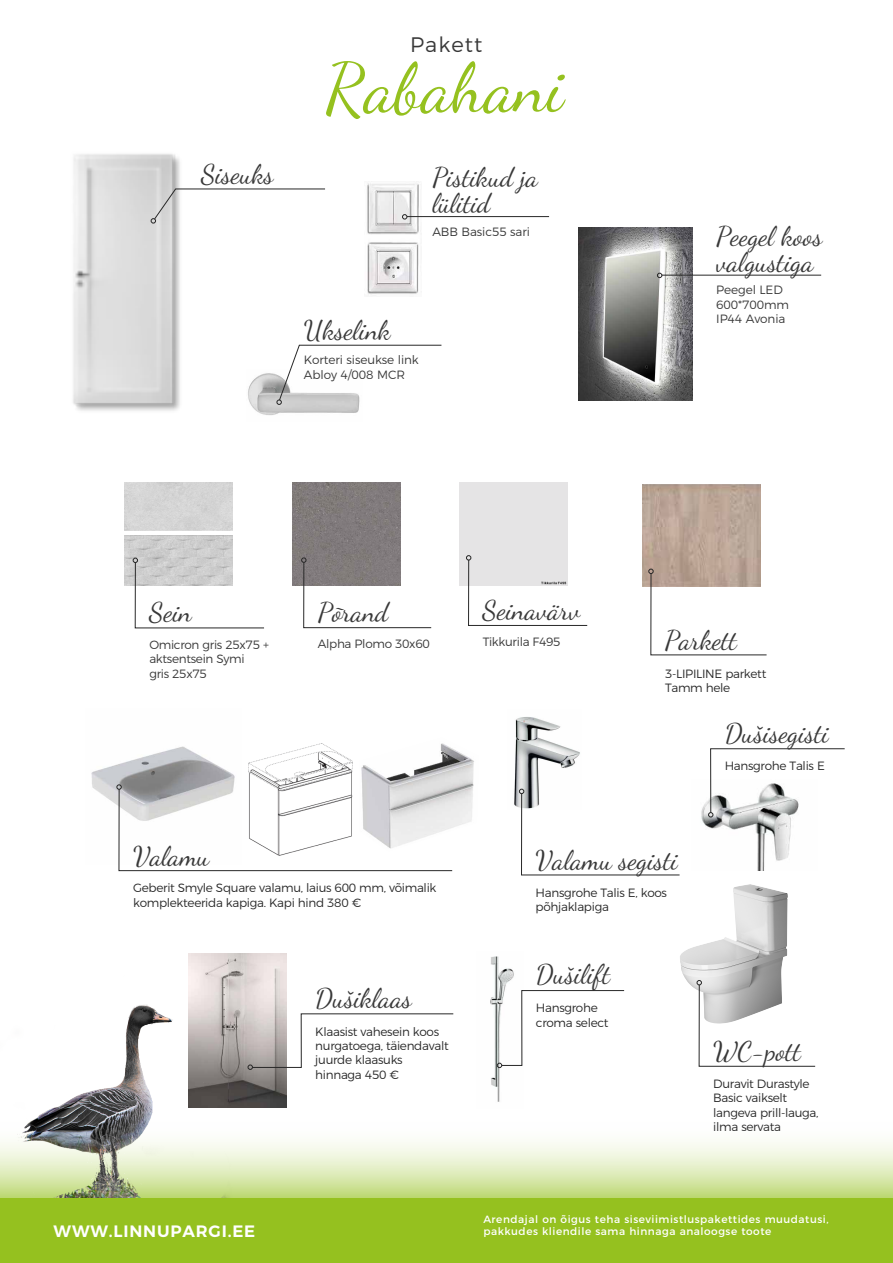
<style>
.page{position:relative;width:893px;height:1263px;background:#fff}
.page>*{position:absolute;margin:0;border:0;box-sizing:border-box;transform-origin:0 0}
.t1{font:69px "Dancing Script";color:#95c11f}
.t2{font:27px/25.5px "Dancing Script";color:#383838}
.t3{font:300 21px "Montserrat";letter-spacing:.05em;color:#383838}
.t4{font:600 16.5px "Montserrat";letter-spacing:.05em;color:#fff}
.t5{font:300 12px/14.4px "Montserrat";letter-spacing:-.025em;color:#282828}
.t6{font:300 12px/14.4px "Montserrat";letter-spacing:-.015em;color:#383838}
.t7{font:10.5px/12.6px "Montserrat";letter-spacing:.05em;color:#fff}
</style>
<div class="page">
<svg style="left:257px;top:1142px;width:636px;height:56px;background:#dfecbd"></svg>
<img style="left:680px;top:884px;width:108px;height:106px">
<img style="left:91px;top:746px;width:144px;height:59px">
<img style="left:248px;top:373px;width:111px;height:42px">
<svg style="left:277px;top:345px;width:165px;height:60px"></svg>
<img style="left:73px;top:154px;width:107px;height:257px">
<svg style="left:151px;top:188px;width:174px;height:35px"></svg>
<img style="left:367px;top:183px;width:54px;height:112px">
<img style="left:578px;top:227px;width:115px;height:173px">
<hr style="left:407px;top:216px;width:142px;height:1px;background:#282828">
<svg style="left:402px;top:214px;width:5px;height:5px"></svg>
<hr style="left:662px;top:275px;width:159px;height:1px;background:#282828">
<svg style="left:657px;top:273px;width:5px;height:5px"></svg>
<img style="left:189px;top:954px;width:97px;height:154px">
<img style="left:701px;top:801px;width:90px;height:69px">
<img style="left:490px;top:956px;width:24px;height:146px">
<svg style="left:497px;top:990px;width:128px;height:78px"></svg>
<svg style="left:257px;top:1013px;width:197px;height:57px"></svg>
<svg style="left:708px;top:748px;width:137px;height:69px"></svg>
<svg style="left:117px;top:785px;width:336px;height:86px"></svg>
<svg style="left:697px;top:980px;width:119px;height:87px"></svg>
<div style="left:0;top:1198px;width:893px;height:65px;background:#95c11f"></div>
<img style="left:643px;top:485px;width:118px;height:101px">
<div style="left:124px;top:482px;width:108px;height:49px;background:#d5d5d5"></div>
<img style="left:124px;top:535px;width:108px;height:51px">
<img style="left:292px;top:482px;width:108px;height:103px">
<svg style="left:648px;top:569px;width:119px;height:86px"></svg>
<svg style="left:133px;top:558px;width:131px;height:70px"></svg>
<svg style="left:301px;top:558px;width:131px;height:70px"></svg>
<svg style="left:466px;top:555px;width:122px;height:71px"></svg>
<img style="left:0;top:971px;width:257px;height:227px">
<img style="left:359px;top:743px;width:115px;height:108px">
<img style="left:244px;top:743px;width:115px;height:114px">
<img style="left:514px;top:717px;width:66px;height:91px">
<svg style="left:519px;top:789px;width:161px;height:86px"></svg>
<h3 class="t3" style="left:410px;top:28px;width:74px">Pakett</h3>
<h2 class="t2" style="left:201px;top:159px;width:74px">Siseuks</h2>
<h1 class="t1" style="left:325px;top:35px;width:240px">Rabahani</h1>
<h2 class="t2" style="left:432px;top:163px;width:107px">Pistikud ja lülitid</h2>
<p class="t6" style="left:432px;top:223px;width:99px">ABB Basic55 sari</p>
<h2 class="t2" style="left:304px;top:315px;width:88px">Ukselink</h2>
<p class="t6" style="left:304px;top:352px;width:116px">Korteri siseukse link<br>Abloy 4/008 MCR</p>
<h2 class="t2" style="left:149px;top:598px;width:44px">Sein</h2>
<h2 class="t2" style="left:318px;top:598px;width:72px">Põrand</h2>
<h2 class="t2" style="left:483px;top:595px;width:99px">Seinavärv</h2>
<h2 class="t2" style="left:716px;top:221px;width:108px">Peegel koos valgustiga</h2>
<p class="t6" style="left:716px;top:282px;width:74px">Peegel LED<br>600*700mm<br>IP44 Avonia</p>
<p class="t6" style="left:149px;top:636px;width:121px">Omicron gris 25x75 +</p>
<h2 class="t2" style="left:665px;top:625px;width:73px">Parkett</h2>
<p class="t6" style="left:149px;top:651px;width:97px">aktsentsein Symi gris 25x75</p>
<p class="t6" style="left:483px;top:634px;width:80px">Tikkurila F495</p>
<p class="t6" style="left:318px;top:636px;width:114px">Alpha Plomo 30x60</p>
<p class="t5" style="left:665px;top:666px;width:103px">3-LIPILINE parkett<br>Tamm hele</p>
<h2 class="t2" style="left:725px;top:719px;width:106px">Dušisegisti</h2>
<h2 class="t2" style="left:133px;top:841px;width:78px">Valamu</h2>
<p class="t5" style="left:133px;top:880px;width:305px">Geberit Smyle Square valamu, laius 600 mm, võimalik komplekteerida kapiga. Kapi hind 380 €</p>
<h2 class="t2" style="left:315px;top:983px;width:98px">Dušiklaas</h2>
<h3 class="t4" style="left:54px;top:1218px;width:203px">WWW.LINNUPARGI.EE</h3>
<p class="t5" style="left:315px;top:1023px;width:135px">Klaasist vahesein koos nurgatoega, täiendavalt juurde klaasuks hinnaga 450 €</p>
<h2 class="t2" style="left:536px;top:845px;width:144px">Valamu segisti</h2>
<p class="t5" style="left:536px;top:884px;width:133px">Hansgrohe Talis E, koos põhjaklapiga</p>
<h2 class="t2" style="left:536px;top:959px;width:76px">Dušilift</h2>
<p class="t5" style="left:536px;top:1000px;width:74px">Hansgrohe croma select</p>
<p class="t5" style="left:725px;top:757px;width:102px">Hansgrohe Talis E</p>
<h2 class="t2" style="left:713px;top:1037px;width:89px">WC-pott</h2>
<p class="t5" style="left:713px;top:1075px;width:107px">Duravit Durastyle<br>Basic vaikselt langeva prill-lauga, ilma servata</p>
<p class="t7" style="left:483px;top:1212px;width:347px">Arendajal on õigus teha siseviimistluspakettides muudatusi, pakkudes kliendile sama hinnaga analoogse toote</p>
</div>
